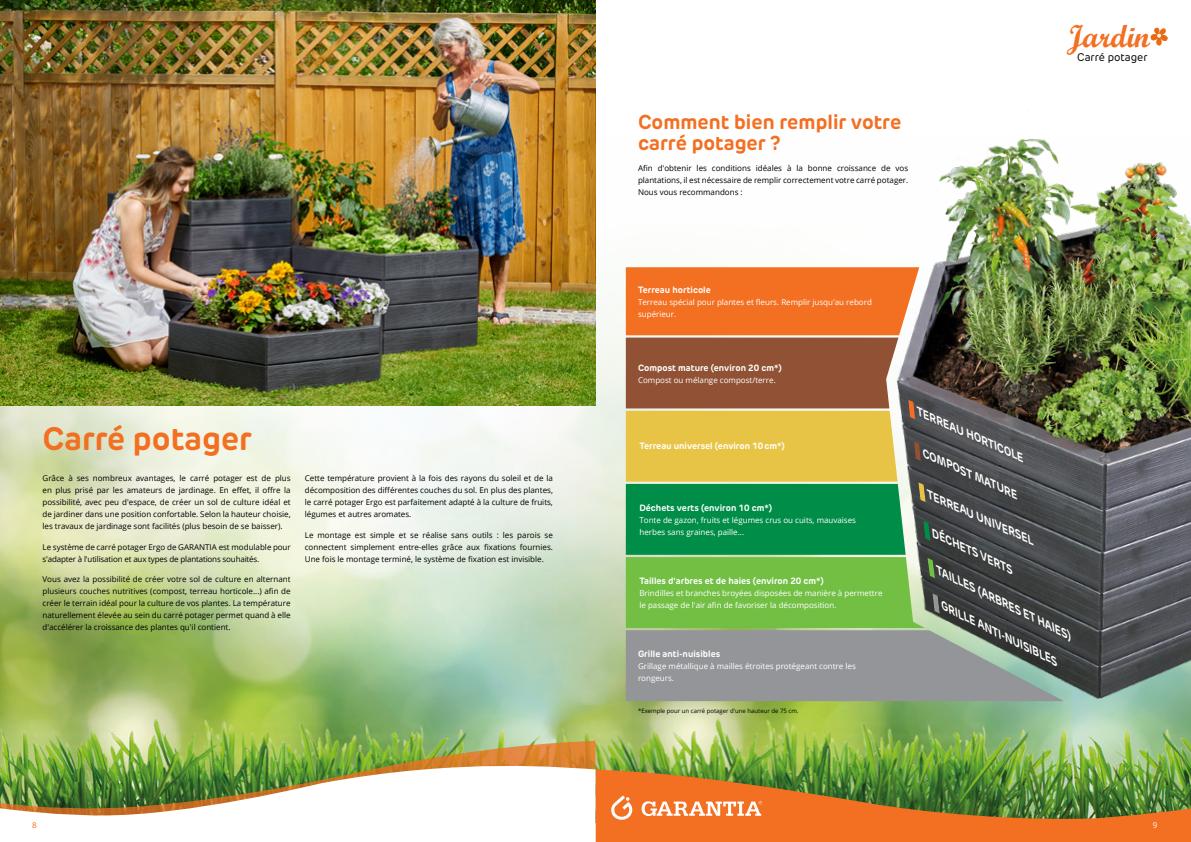
<style>
.page{position:relative;width:1191px;height:842px;background:#fff}
.page>*{position:absolute;margin:0;border:0;box-sizing:border-box;transform-origin:0 0}
.t1{font:700 32.1px "New Rubrik Edge";color:#f36f21}
.t2{font:31.6px "Script MT Bold";color:#f36f21}
.t3{font:700 20px/21.5px "New Rubrik Edge";color:#f36f21}
.t4{font:italic 700 11px "New Rubrik Edge";color:#fff}
.t5{font:11px "New Rubrik Edge";color:#000}
.t6{font:700 9px "New Rubrik Edge";color:#fff}
.t7{font:8px/12px "Open Sans";color:#000;text-align:justify}
.t8{font:8px/12px "Open Sans";color:#fff}
.t9{font:8px/12px "Open Sans";letter-spacing:-.02em;color:#000}
.t10{font:8px "Open Sans";color:#f36f21}
.t11{font:6px "Open Sans";color:#000}
.s1{font-family:"Open Sans";font-weight:400;color:#f36f21}
.s2{font-family:"Open Sans";font-weight:400;color:#915134}
.s3{font-family:"Open Sans";font-weight:400;color:#e8c446}
.s4{font-family:"Open Sans";font-weight:400;color:#008d48}
.s5{font-family:"Open Sans";font-weight:400;color:#72bf44}
.s6{font-family:"Open Sans";font-weight:400;color:#939598}
</style>
<div class="page">
<img style="left:0;top:138px;width:1191px;height:684px">
<svg style="left:626px;top:267px;width:251px;height:434px;background:#94934e"></svg>
<img style="left:877px;top:111px;width:314px;height:599px">
<img style="left:0;top:0;width:595px;height:405px">
<img style="left:596px;top:769px;width:595px;height:73px">
<img style="left:0;top:741px;width:595px;height:16px">
<img style="left:0;top:757px;width:595px;height:65px">
<svg style="left:641px;top:801px;width:121px;height:15px"></svg>
<svg style="left:611px;top:795px;width:21px;height:25px"></svg>
<svg style="left:1150px;top:28px;width:17px;height:18px"></svg>
<div style="left:25px;top:813px;width:19px;height:29px;background:#fff"></div>
<h1 class="t1" style="left:43px;top:419px;width:211px">Carré potager</h1>
<p class="t7" style="left:43px;top:472px;width:250px">Grâce à ses nombreux avantages, le carré potager est de plus en plus prisé par les amateurs de jardinage. En effet, il offre la possibilité, avec peu d'espace, de créer un sol de culture idéal et de jardiner dans une position confortable. Selon la hauteur choisie, les travaux de jardinage sont facilités (plus besoin de se baisser).</p>
<p class="t9" style="left:43px;top:540px;width:250px">Le système de carré potager Ergo de GARANTIA est modulable pour s'adapter à l'utilisation et aux types de plantations souhaités.</p>
<p class="t7" style="left:43px;top:573px;width:250px">Vous avez la possibilité de créer votre sol de culture en alternant plusieurs couches nutritives (compost, terreau horticole...) afin de créer le terrain idéal pour la culture de vos plantes. La température naturellement élevée au sein du carré potager permet quand à elle d'accélérer la croissance des plantes qu'il contient.</p>
<p class="t7" style="left:305px;top:472px;width:250px">Cette température provient à la fois des rayons du soleil et de la décomposition des différentes couches du sol. En plus des plantes, le carré potager Ergo est parfaitement adapté à la culture de fruits, légumes et autres aromates.</p>
<p class="t7" style="left:305px;top:528px;width:250px">Le montage est simple et se réalise sans outils : les parois se connectent simplement entre-elles grâce aux fixations fournies.<br>Une fois le montage terminé, le système de fixation est invisible.</p>
<h3 class="t3" style="left:638px;top:111px;width:265px">Comment bien remplir votre carré potager ?</h3>
<p class="t7" style="left:638px;top:162px;width:272px">Afin d'obtenir les conditions idéales à la bonne croissance de vos plantations, il est nécessaire de remplir correctement votre carré potager.<br>Nous vous recommandons :</p>
<p class="t6" style="left:638px;top:285px;width:74px">Terreau horticole</p>
<p class="t8" style="left:638px;top:296px;width:235px">Terreau spécial pour plantes et fleurs. Remplir jusqu'au rebord supérieur.</p>
<p class="t6" style="left:638px;top:362px;width:145px">Compost mature (environ 20 cm*)</p>
<p class="t8" style="left:638px;top:374px;width:139px">Compost ou mélange compost/terre.</p>
<h2 class="t2" style="left:1066px;top:17px;width:85px">Jardin</h2>
<h3 class="t5" style="left:1077px;top:50px;width:72px">Carré potager</h3>
<p class="t6" style="left:639px;top:440px;width:147px">Terreau universel (environ 10cm*)</p>
<p class="t6" style="left:639px;top:502px;width:134px">Déchets verts (environ 10 cm*)</p>
<p class="t8" style="left:639px;top:514px;width:218px">Tonte de gazon, fruits et légumes crus ou cuits, mauvaises herbes sans graines, paille...</p>
<p class="t6" style="left:639px;top:575px;width:186px">Tailles d'arbres et de haies (environ 20 cm*)</p>
<p class="t8" style="left:639px;top:587px;width:244px">Brindilles et branches broyées disposées de manière à permettre le passage de l'air afin de favoriser la décomposition.</p>
<p class="t6" style="left:638px;top:648px;width:84px">Grille anti-nuisibles</p>
<p class="t8" style="left:638px;top:660px;width:219px">Grillage métallique à mailles étroites protégeant contre les rongeurs.</p>
<p class="t11" style="left:638px;top:707px;width:162px">*Exemple pour un carré potager d'une hauteur de 75 cm.</p>
<h3 class="t4" style="left:913px;top:402px;width:127px;rotate:24deg"><span class="s1">|</span> TERREAU HORTICOLE</h3>
<h3 class="t4" style="left:919px;top:444px;width:114px;rotate:24deg"><span class="s2">|</span> COMPOST MATURE</h3>
<h3 class="t4" style="left:924px;top:485px;width:127px;rotate:24deg"><span class="s3">|</span> TERREAU UNIVERSEL</h3>
<h3 class="t4" style="left:929px;top:523px;width:99px;rotate:25deg"><span class="s4">|</span> DÉCHETS VERTS</h3>
<h3 class="t4" style="left:933px;top:561px;width:160px;rotate:26deg"><span class="s5">|</span> TAILLES (ARBRES ET HAIES)</h3>
<h3 class="t4" style="left:938px;top:596px;width:140px;rotate:26deg"><span class="s6">|</span> GRILLE ANTI-NUISIBLES</h3>
<p class="t10" style="left:32px;top:820px;width:6px">8</p>
<p class="t8" style="left:1152px;top:819px;width:6px">9</p>
</div>
